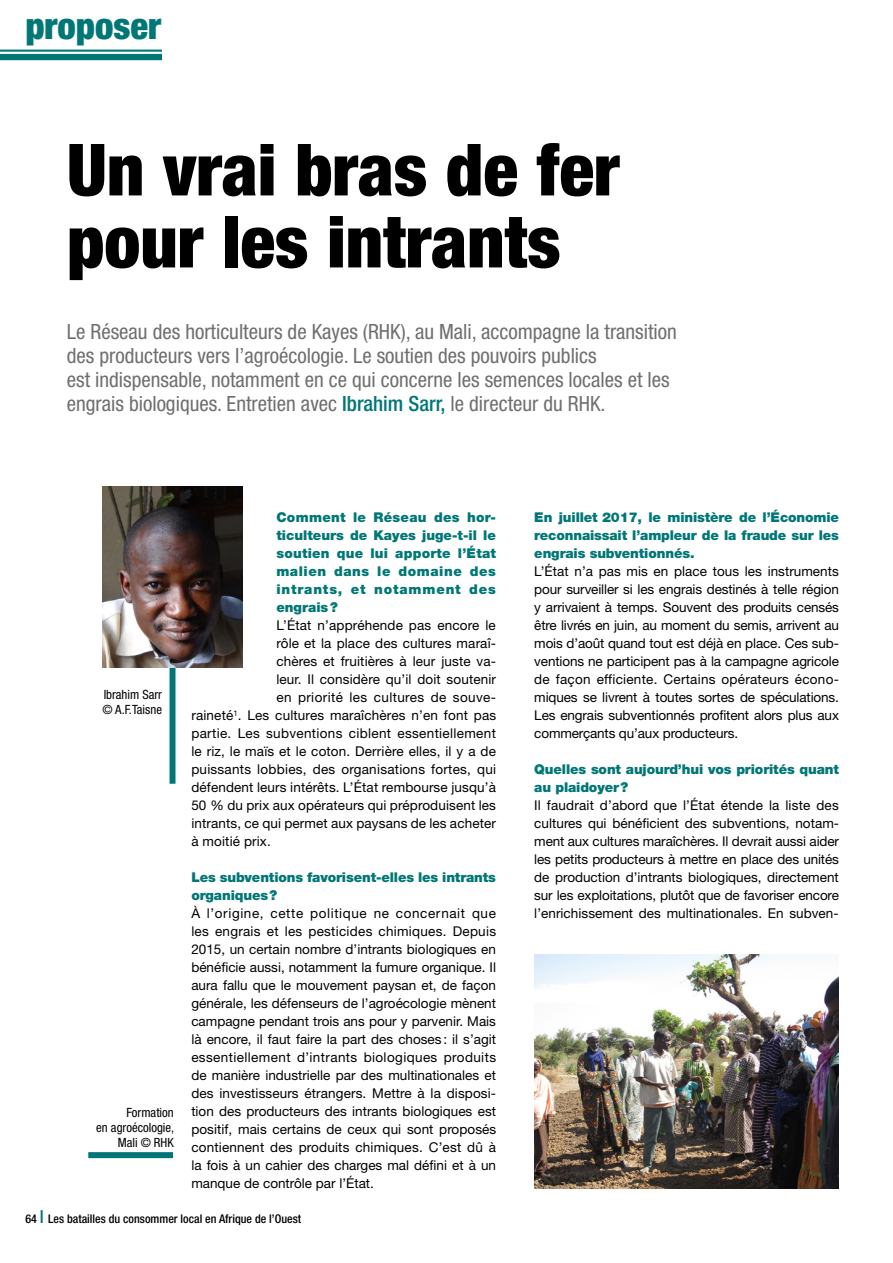
<style>
.page{position:relative;width:893px;height:1263px;background:#fff}
.page>*{position:absolute;margin:0;border:0;box-sizing:border-box;transform-origin:0 0}
.t1{font:900 condensed 72px/72px "Helvetica Neue LT Std";color:#000}
.t2{font:900 condensed 36.75px "Helvetica Neue LT Std";color:#007776}
.t3{font:condensed 21px/24px "Helvetica Neue LT Std";color:#6f6f6e}
.t4{font:13.5px/18px "Helvetica Neue LT Std";letter-spacing:.01em;color:#000;text-align:justify}
.t5{font:900 13.5px/18px "Helvetica Neue LT Std";letter-spacing:-.01em;color:#007776;text-align:justify}
.t6{font:13.5px "Helvetica Neue LT Std";letter-spacing:.03em;color:#000}
.t7{font:condensed 12.75px/15.3px "Helvetica Neue LT Std";color:#000;text-align:right}
.t8{font:500 condensed 12px "Helvetica Neue LT Std";color:#000}
.s1{font-weight:500;color:#007776}
.s2{font-size:18px;color:#007776}
</style>
<div class="page">
<div style="left:88px;top:1152px;width:85px;height:6px;background:#007776"></div>
<img style="left:534px;top:954px;width:305px;height:234px">
<div style="left:169px;top:667px;width:6px;height:117px;background:#007776"></div>
<img style="left:102px;top:486px;width:140px;height:181px">
<hr style="left:0;top:50px;width:162px;height:2px;background:#007776">
<div style="left:0;top:54px;width:162px;height:6px;background:#007776"></div>
<h2 class="t2" style="left:26px;top:3px;width:137px">proposer</h2>
<h1 class="t1" style="left:67px;top:133px;width:554px">Un vrai bras de fer pour les intrants</h1>
<p class="t3" style="left:67px;top:319px;width:611px">Le Réseau des horticulteurs de Kayes (RHK), au Mali, accompagne la transition des producteurs vers l’agroécologie. Le soutien des pouvoirs publics<br>est indispensable, notamment en ce qui concerne les semences locales et les engrais biologiques. Entretien avec <span class="s1">Ibrahim Sarr,</span> le directeur du RHK.</p>
<p class="t7" style="left:102px;top:687px;width:61px;text-align:left">Ibrahim Sarr © A.F.Taisne</p>
<p class="t7" style="left:96px;top:1104px;width:79px">Formation<br>en agroécologie,<br>Mali © RHK</p>
<p class="t5" style="left:276px;top:508px;width:221px">Comment le Réseau des hor&shy;ticulteurs de Kayes juge-t-il le soutien que lui apporte l’État malien dans le domaine des intrants, et notamment des engrais?</p>
<p class="t4" style="left:276px;top:616px;width:221px">L’État n’appréhende pas encore le</p>
<p class="t4" style="left:276px;top:634px;width:221px">rôle et la place des cultures maraî-</p>
<p class="t4" style="left:276px;top:652px;width:221px">chères et fruitières à leur juste va-</p>
<p class="t4" style="left:276px;top:670px;width:221px">leur. Il considère qu’il doit soutenir</p>
<p class="t6" style="left:276px;top:689px;width:221px">en priorité les cultures de souve-</p>
<p class="t4" style="left:191px;top:706px;width:306px">raineté<sup>1</sup>. Les cultures maraîchères n’en font pas</p>
<p class="t4" style="left:191px;top:724px;width:306px">partie. Les subventions ciblent essentiellement</p>
<p class="t4" style="left:191px;top:742px;width:306px">le riz, le maïs et le coton. Derrière elles, il y a de</p>
<p class="t4" style="left:191px;top:760px;width:306px">puissants lobbies, des organisations fortes, qui</p>
<p class="t4" style="left:191px;top:778px;width:306px">défendent leurs intérêts. L’État rembourse jusqu’à</p>
<p class="t4" style="left:191px;top:796px;width:306px">50 % du prix aux opérateurs qui préproduisent les</p>
<p class="t4" style="left:191px;top:814px;width:306px">intrants, ce qui permet aux paysans de les acheter</p>
<p class="t4" style="left:191px;top:832px;width:81px">à moitié prix.</p>
<p class="t5" style="left:191px;top:868px;width:306px">Les subventions favorisent-elles les intrants organiques?</p>
<p class="t4" style="left:191px;top:904px;width:306px">À l’origine, cette politique ne concernait que les engrais et les pesticides chimiques. Depuis 2015, un certain nombre d’intrants biologiques en bénéficie aussi, notamment la fumure organique. Il aura fallu que le mouvement paysan et, de façon générale, les défenseurs de l’agroécologie mènent campagne pendant trois ans pour y parvenir. Mais là encore, il faut faire la part des choses: il s’agit essentiellement d’intrants biologiques produits de manière industrielle par des multinationales et des investisseurs étrangers. Mettre à la disposi&shy;tion des producteurs des intrants biologiques est positif, mais certains de ceux qui sont proposés contiennent des produits chimiques. C’est dû à la fois à un cahier des charges mal défini et à un manque de contrôle par l’État.</p>
<p class="t8" style="left:26px;top:1211px;width:277px">64 <span class="s2">l</span> Les batailles du consommer local en Afrique de l’Ouest</p>
<p class="t5" style="left:534px;top:508px;width:306px">En juillet 2017, le ministère de l’Économie reconnaissait l’ampleur de la fraude sur les engrais subventionnés.</p>
<p class="t4" style="left:534px;top:562px;width:306px">L’État n’a pas mis en place tous les instruments pour surveiller si les engrais destinés à telle région y arrivaient à temps. Souvent des produits censés être livrés en juin, au moment du semis, arrivent au mois d’août quand tout est déjà en place. Ces sub&shy;ventions ne participent pas à la campagne agricole de façon efficiente. Certains opérateurs écono&shy;miques se livrent à toutes sortes de spéculations.<br>Les engrais subventionnés profitent alors plus aux commerçants qu’aux producteurs.</p>
<p class="t5" style="left:534px;top:760px;width:306px">Quelles sont aujourd’hui vos priorités quant au plaidoyer?</p>
<p class="t4" style="left:534px;top:796px;width:306px">Il faudrait d’abord que l’État étende la liste des cultures qui bénéficient des subventions, notam&shy;ment aux cultures maraîchères. Il devrait aussi aider les petits producteurs à mettre en place des unités de production d’intrants biologiques, directement sur les exploitations, plutôt que de favoriser encore l’enrichissement des multinationales. En subven-</p>
</div>
